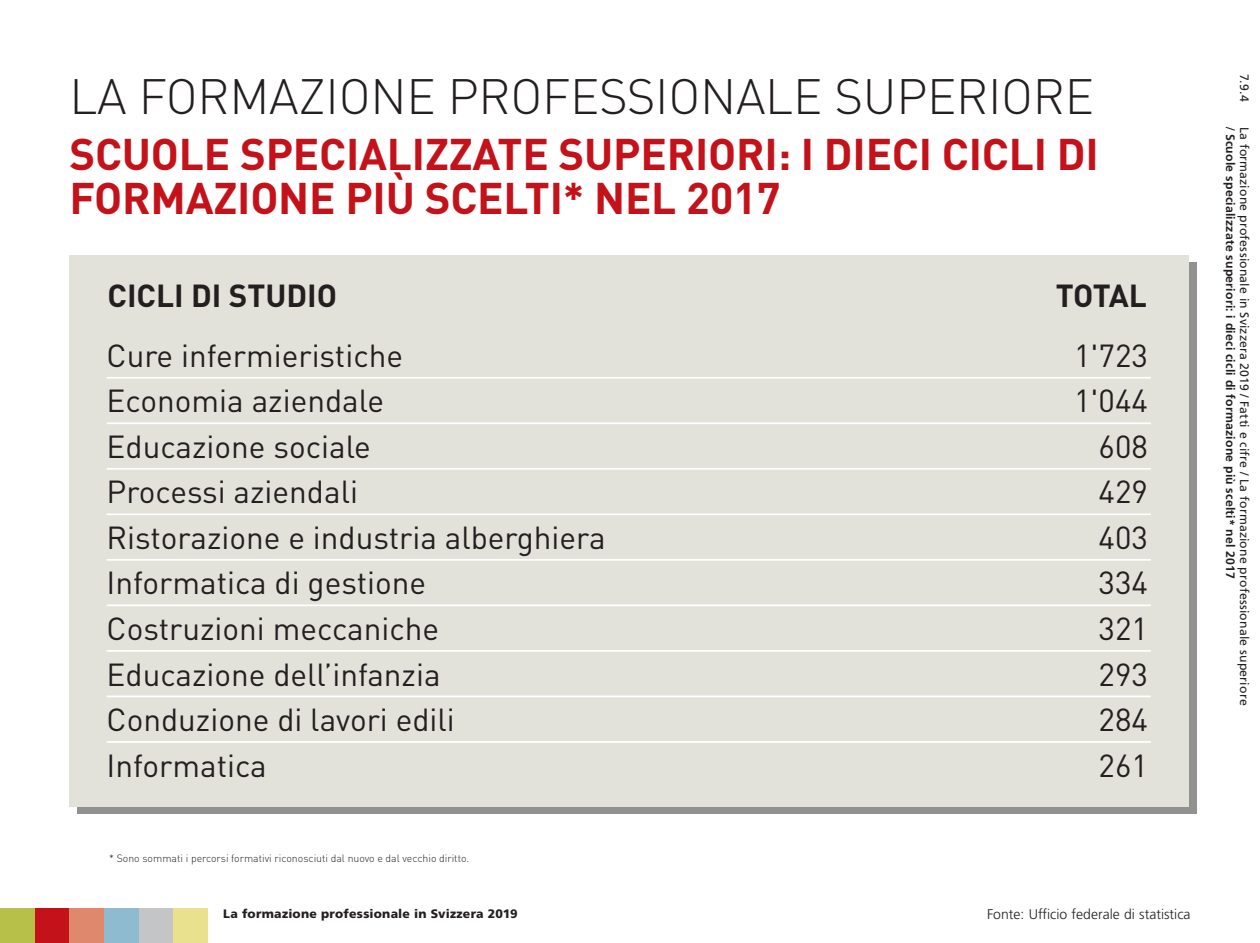
<style>
.page{position:relative;width:1260px;height:943px;background:#fff}
.page>*{position:absolute;margin:0;border:0;box-sizing:border-box;transform-origin:0 0}
.t1{font:300 49px "DIN";letter-spacing:-.005em;color:#231f20}
.t2{font:700 43.75px/43.8px "DIN";letter-spacing:-.005em;color:#c4121a}
.t3{font:31.5px "DIN";color:#231f20}
.t4{font:700 31.5px "DIN";color:#231f20}
.t5{font:300 14px "Frutiger";color:#231f20}
.t6{font:12.25px "Frutiger";letter-spacing:.015em;color:#231f20}
.t7{font:700 12.25px "Frutiger";letter-spacing:.015em;color:#231f20}
.t8{font:900 12.25px "Frutiger";letter-spacing:.02em;color:#231f20}
.t9{font:300 10.5px "DIN";color:#231f20}
.s1{font-weight:400}
</style>
<div class="page">
<div style="left:0;top:908px;width:35px;height:35px;background:#b7c049"></div>
<div style="left:35px;top:908px;width:34px;height:35px;background:#c4121a"></div>
<div style="left:69px;top:908px;width:35px;height:35px;background:#df886e"></div>
<div style="left:104px;top:908px;width:35px;height:35px;background:#8ebbd0"></div>
<div style="left:139px;top:908px;width:35px;height:35px;background:#c3c5c7"></div>
<div style="left:174px;top:908px;width:34px;height:35px;background:#e9e18d"></div>
<div style="left:78px;top:262px;width:1119px;height:552px;background:#91928f"></div>
<div style="left:69px;top:255px;width:1120px;height:551px;background:#e2e1da"></div>
<hr style="left:107px;top:377px;width:1044px;height:1px;background:#fff">
<hr style="left:107px;top:422px;width:1044px;height:2px;background:#fff">
<hr style="left:107px;top:468px;width:1044px;height:1px;background:#fff">
<hr style="left:107px;top:513px;width:1044px;height:2px;background:#fff">
<hr style="left:107px;top:559px;width:1044px;height:1px;background:#fff">
<hr style="left:107px;top:604px;width:1044px;height:2px;background:#fff">
<hr style="left:107px;top:650px;width:1044px;height:1px;background:#fff">
<hr style="left:107px;top:695px;width:1044px;height:2px;background:#fff">
<hr style="left:107px;top:741px;width:1044px;height:1px;background:#fff">
<h1 class="t1" style="left:69px;top:66px;width:1026px">LA FORMAZIONE PROFESSIONALE SUPERIORE</h1>
<h2 class="t2" style="left:69px;top:130px;width:1031px">SCUOLE SPECIALIZZATE SUPERIORI: I DIECI CICLI DI<br>FORMAZIONE PIÙ SCELTI* NEL 2017</h2>
<p class="t4" style="left:108px;top:274px;width:231px">CICLI DI STUDIO</p>
<p class="t4" style="left:1056px;top:274px;width:93px">TOTAL</p>
<p class="t3" style="left:107px;top:336px;width:298px">Cure infermieristiche</p>
<p class="t3" style="left:1074px;top:336px;width:75px">1'723</p>
<p class="t3" style="left:107px;top:381px;width:279px">Economia aziendale</p>
<p class="t3" style="left:1074px;top:381px;width:75px">1'044</p>
<p class="t3" style="left:107px;top:427px;width:266px">Educazione sociale</p>
<p class="t3" style="left:1099px;top:427px;width:51px">608</p>
<p class="t3" style="left:107px;top:472px;width:253px">Processi aziendali</p>
<p class="t3" style="left:1099px;top:472px;width:51px">429</p>
<p class="t3" style="left:107px;top:518px;width:501px">Ristorazione e industria alberghiera</p>
<p class="t3" style="left:1099px;top:518px;width:51px">403</p>
<p class="t3" style="left:107px;top:563px;width:321px">Informatica di gestione</p>
<p class="t3" style="left:1099px;top:563px;width:51px">334</p>
<p class="t3" style="left:107px;top:609px;width:334px">Costruzioni meccaniche</p>
<p class="t3" style="left:1099px;top:609px;width:51px">321</p>
<p class="t3" style="left:107px;top:654px;width:335px">Educazione dell’infanzia</p>
<p class="t3" style="left:1099px;top:654px;width:51px">293</p>
<p class="t3" style="left:107px;top:700px;width:350px">Conduzione di lavori edili</p>
<p class="t3" style="left:1099px;top:700px;width:51px">284</p>
<p class="t3" style="left:107px;top:745px;width:162px">Informatica</p>
<p class="t3" style="left:1099px;top:745px;width:51px">261</p>
<p class="t9" style="left:109px;top:851px;width:362px">* Sono sommati i percorsi formativi riconosciuti dal nuovo e dal vecchio diritto.</p>
<p class="t8" style="left:223px;top:906px;width:296px">La formazione professionale in Svizzera 2019</p>
<p class="t5" style="left:987px;top:906px;width:205px">Fonte: Ufficio federale di statistica</p>
<p class="t6" style="left:1252px;top:74px;width:28px;rotate:90deg">7.9.4</p>
<p class="t7" style="left:1238px;top:126px;width:453px;rotate:90deg"><span class="s1">/</span> Scuole specializzate superiori: i dieci cicli di formazione più scelti* nel 2017</p>
<p class="t6" style="left:1252px;top:126px;width:580px;rotate:90deg">La formazione professionale in Svizzera 2019 / Fatti e cifre / La formazione professionale superiore</p>
</div>
